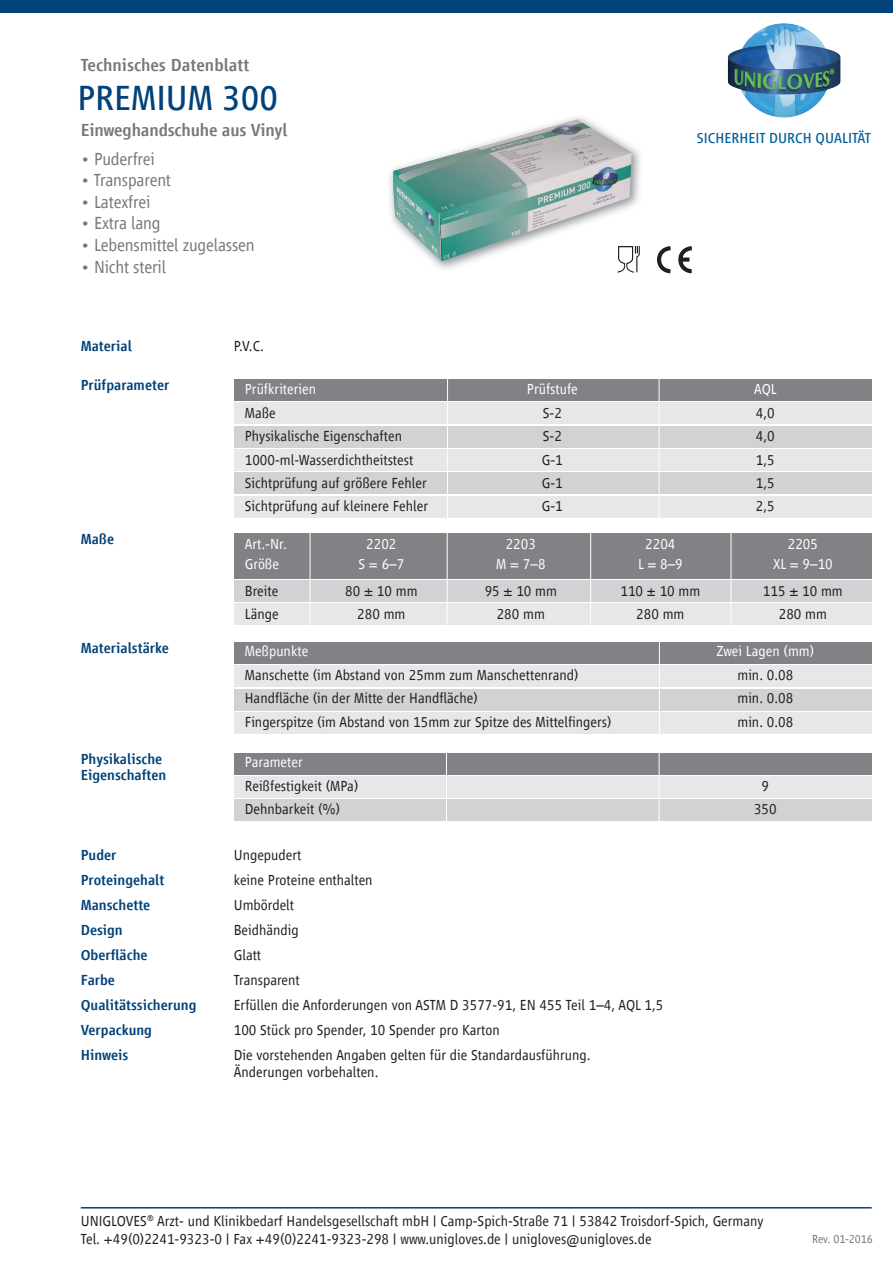
<style>
.page{position:relative;width:893px;height:1263px;background:#fff}
.page>*{position:absolute;margin:0;border:0;box-sizing:border-box;transform-origin:0 0}
.t1{font:36px "Vialog LT Com";color:#004279}
.t2{font:300 18px "Vialog LT Com";letter-spacing:-.01em;color:#76787b}
.t3{font:500 18px "Vialog LT Com";letter-spacing:-.01em;color:#76787b}
.t4{font:300 15px/18px "Vialog LT Com";color:#231f20}
.t5{font:500 15px/16.5px "Vialog LT Com";color:#004279}
.t6{font:300 15px "Vialog LT Com";color:#fff}
.t7{font:15px "Vialog LT Com";color:#005d9c}
.t8{font:300 12px "Vialog LT Com";letter-spacing:-.01em;color:#76787b}
</style>
<div class="page">
<img style="left:754px;top:23px;width:29px;height:11px">
<div style="left:0;top:0;width:893px;height:12px;background:#004279"></div>
<hr style="left:81px;top:1207px;width:791px;height:1px;background:#004279">
<div style="left:234px;top:379px;width:638px;height:22px;background:#808285"></div>
<div style="left:234px;top:402px;width:638px;height:22px;background:#e6e7e9"></div>
<div style="left:234px;top:426px;width:638px;height:22px;background:#d1d2d4"></div>
<div style="left:234px;top:449px;width:638px;height:22px;background:#e6e7e9"></div>
<div style="left:234px;top:472px;width:638px;height:22px;background:#d1d2d4"></div>
<div style="left:234px;top:496px;width:638px;height:22px;background:#e6e7e9"></div>
<hr style="left:447px;top:376px;width:1px;height:147px;background:#fff">
<hr style="left:659px;top:376px;width:1px;height:147px;background:#fff">
<div style="left:234px;top:533px;width:638px;height:46px;background:#808285"></div>
<div style="left:234px;top:580px;width:638px;height:22px;background:#d1d2d4"></div>
<div style="left:234px;top:603px;width:638px;height:22px;background:#e6e7e9"></div>
<hr style="left:310px;top:529px;width:1px;height:101px;background:#fff">
<hr style="left:447px;top:529px;width:1px;height:101px;background:#fff">
<hr style="left:590px;top:529px;width:1px;height:101px;background:#fff">
<hr style="left:731px;top:529px;width:1px;height:101px;background:#fff">
<img style="left:389px;top:117px;width:252px;height:152px">
<img style="left:393px;top:119px;width:239px;height:142px">
<svg style="left:657px;top:246px;width:35px;height:27px"></svg>
<svg style="left:617px;top:246px;width:23px;height:27px"></svg>
<div style="left:234px;top:753px;width:638px;height:21px;background:#808285"></div>
<div style="left:234px;top:776px;width:638px;height:22px;background:#e6e7e9"></div>
<div style="left:234px;top:799px;width:638px;height:22px;background:#d1d2d4"></div>
<hr style="left:446px;top:748px;width:1px;height:102px;background:#fff">
<hr style="left:659px;top:750px;width:1px;height:102px;background:#fff">
<div style="left:234px;top:642px;width:638px;height:22px;background:#808285"></div>
<div style="left:234px;top:665px;width:638px;height:22px;background:#e6e7e9"></div>
<div style="left:234px;top:689px;width:638px;height:22px;background:#d1d2d4"></div>
<div style="left:234px;top:712px;width:638px;height:22px;background:#e6e7e9"></div>
<hr style="left:659px;top:637px;width:1px;height:101px;background:#fff">
<p class="t3" style="left:81px;top:55px;width:170px">Technisches Datenblatt</p>
<h1 class="t1" style="left:78px;top:78px;width:202px">PREMIUM 300</h1>
<p class="t3" style="left:81px;top:120px;width:208px">Einweghandschuhe aus Vinyl</p>
<p class="t2" style="left:81px;top:149px;width:76px">• Puderfrei</p>
<p class="t2" style="left:81px;top:170px;width:92px">• Transparent</p>
<p class="t2" style="left:81px;top:192px;width:71px">• Latexfrei</p>
<p class="t2" style="left:81px;top:213px;width:81px">• Extra lang</p>
<p class="t2" style="left:81px;top:235px;width:175px">• Lebensmittel zugelassen</p>
<p class="t2" style="left:81px;top:257px;width:87px">• Nicht steril</p>
<p class="t5" style="left:81px;top:338px;width:53px">Material</p>
<p class="t4" style="left:234px;top:337px;width:32px">P.V.C.</p>
<p class="t7" style="left:697px;top:130px;width:176px">SICHERHEIT DURCH QUALITÄT</p>
<p class="t5" style="left:81px;top:376px;width:90px">Prüfparameter</p>
<p class="t6" style="left:245px;top:381px;width:73px">Prüfkriterien</p>
<p class="t6" style="left:527px;top:381px;width:52px">Prüfstufe</p>
<p class="t6" style="left:754px;top:381px;width:24px">AQL</p>
<p class="t4" style="left:245px;top:404px;width:32px">Maße</p>
<p class="t4" style="left:543px;top:404px;width:21px">S-2</p>
<p class="t4" style="left:756px;top:404px;width:20px">4,0</p>
<p class="t4" style="left:245px;top:427px;width:159px">Physikalische Eigenschaften</p>
<p class="t4" style="left:543px;top:427px;width:21px">S-2</p>
<p class="t4" style="left:756px;top:427px;width:20px">4,0</p>
<p class="t4" style="left:245px;top:451px;width:170px">1000-ml-Wasserdichtheitstest</p>
<p class="t4" style="left:542px;top:451px;width:22px">G-1</p>
<p class="t4" style="left:756px;top:451px;width:20px">1,5</p>
<p class="t4" style="left:245px;top:474px;width:183px">Sichtprüfung auf größere Fehler</p>
<p class="t4" style="left:542px;top:474px;width:22px">G-1</p>
<p class="t4" style="left:756px;top:474px;width:20px">1,5</p>
<p class="t4" style="left:245px;top:497px;width:185px">Sichtprüfung auf kleinere Fehler</p>
<p class="t4" style="left:542px;top:497px;width:22px">G-1</p>
<p class="t4" style="left:756px;top:497px;width:20px">2,5</p>
<p class="t5" style="left:81px;top:531px;width:35px">Maße</p>
<p class="t6" style="left:245px;top:536px;width:44px">Art.-Nr.</p>
<p class="t6" style="left:366px;top:536px;width:32px">2202</p>
<p class="t6" style="left:506px;top:536px;width:32px">2203</p>
<p class="t6" style="left:645px;top:536px;width:32px">2204</p>
<p class="t6" style="left:788px;top:536px;width:32px">2205</p>
<p class="t6" style="left:245px;top:556px;width:36px">Größe</p>
<p class="t6" style="left:358px;top:556px;width:47px">S = 6–7</p>
<p class="t6" style="left:496px;top:556px;width:51px">M = 7–8</p>
<p class="t6" style="left:638px;top:556px;width:46px">L = 8–9</p>
<p class="t6" style="left:773px;top:556px;width:61px">XL = 9–10</p>
<p class="t4" style="left:245px;top:582px;width:35px">Breite</p>
<p class="t4" style="left:345px;top:582px;width:74px">80 ± 10 mm</p>
<p class="t4" style="left:485px;top:582px;width:74px">95 ± 10 mm</p>
<p class="t4" style="left:620px;top:582px;width:81px">110 ± 10 mm</p>
<p class="t4" style="left:763px;top:582px;width:81px">115 ± 10 mm</p>
<p class="t4" style="left:245px;top:605px;width:35px">Länge</p>
<p class="t4" style="left:357px;top:605px;width:50px">280 mm</p>
<p class="t4" style="left:497px;top:605px;width:50px">280 mm</p>
<p class="t4" style="left:636px;top:605px;width:50px">280 mm</p>
<p class="t4" style="left:779px;top:605px;width:50px">280 mm</p>
<p class="t5" style="left:81px;top:640px;width:90px">Materialstärke</p>
<p class="t6" style="left:245px;top:643px;width:65px">Meßpunkte</p>
<p class="t6" style="left:717px;top:643px;width:99px">Zwei Lagen (mm)</p>
<p class="t4" style="left:245px;top:666px;width:335px">Manschette (im Abstand von 25mm zum Manschettenrand)</p>
<p class="t4" style="left:737px;top:666px;width:57px">min. 0.08</p>
<p class="t4" style="left:245px;top:689px;width:234px">Handfläche (in der Mitte der Handfläche)</p>
<p class="t4" style="left:737px;top:689px;width:57px">min. 0.08</p>
<p class="t4" style="left:245px;top:713px;width:368px">Fingerspitze (im Abstand von 15mm zur Spitze des Mittelfingers)</p>
<p class="t4" style="left:737px;top:713px;width:57px">min. 0.08</p>
<p class="t5" style="left:81px;top:750px;width:87px">Physikalische<br>Eigenschaften</p>
<p class="t6" style="left:245px;top:754px;width:59px">Parameter</p>
<p class="t4" style="left:245px;top:776px;width:115px">Reißfestigkeit (MPa)</p>
<p class="t4" style="left:762px;top:776px;width:9px">9</p>
<p class="t4" style="left:245px;top:800px;width:97px">Dehnbarkeit (%)</p>
<p class="t4" style="left:754px;top:800px;width:24px">350</p>
<p class="t5" style="left:81px;top:847px;width:37px">Puder</p>
<p class="t4" style="left:234px;top:846px;width:69px">Ungepudert</p>
<p class="t5" style="left:81px;top:872px;width:85px">Proteingehalt</p>
<p class="t4" style="left:234px;top:871px;width:140px">keine Proteine enthalten</p>
<p class="t5" style="left:81px;top:897px;width:71px">Manschette</p>
<p class="t4" style="left:234px;top:896px;width:62px">Umbördelt</p>
<p class="t5" style="left:81px;top:922px;width:44px">Design</p>
<p class="t4" style="left:234px;top:921px;width:66px">Beidhändig</p>
<p class="t5" style="left:81px;top:947px;width:68px">Oberfläche</p>
<p class="t4" style="left:234px;top:946px;width:29px">Glatt</p>
<p class="t5" style="left:81px;top:972px;width:36px">Farbe</p>
<p class="t4" style="left:234px;top:971px;width:67px">Transparent</p>
<p class="t5" style="left:81px;top:997px;width:117px">Qualitätssicherung</p>
<p class="t4" style="left:234px;top:996px;width:431px">Erfüllen die Anforderungen von ASTM D 3577-91, EN 455 Teil 1–4, AQL 1,5</p>
<p class="t5" style="left:81px;top:1022px;width:73px">Verpackung</p>
<p class="t4" style="left:234px;top:1021px;width:268px">100 Stück pro Spender, 10 Spender pro Karton</p>
<p class="t5" style="left:81px;top:1047px;width:49px">Hinweis</p>
<p class="t4" style="left:234px;top:1047px;width:358px;line-height:16.5px">Die vorstehenden Angaben gelten für die Standardausführung.<br>Änderungen vorbehalten.</p>
<p class="t4" style="left:81px;top:1212px;width:684px">UNIGLOVES<sup>®</sup> Arzt- und Klinikbedarf Handelsgesellschaft mbH | Camp-Spich-Straße 71 | 53842 Troisdorf-Spich, Germany<br>Tel. +49(0)2241-9323-0 | Fax +49(0)2241-9323-298 | www.unigloves.de | unigloves@unigloves.de</p>
<p class="t8" style="left:812px;top:1232px;width:62px">Rev. 01-2016</p>
</div>
